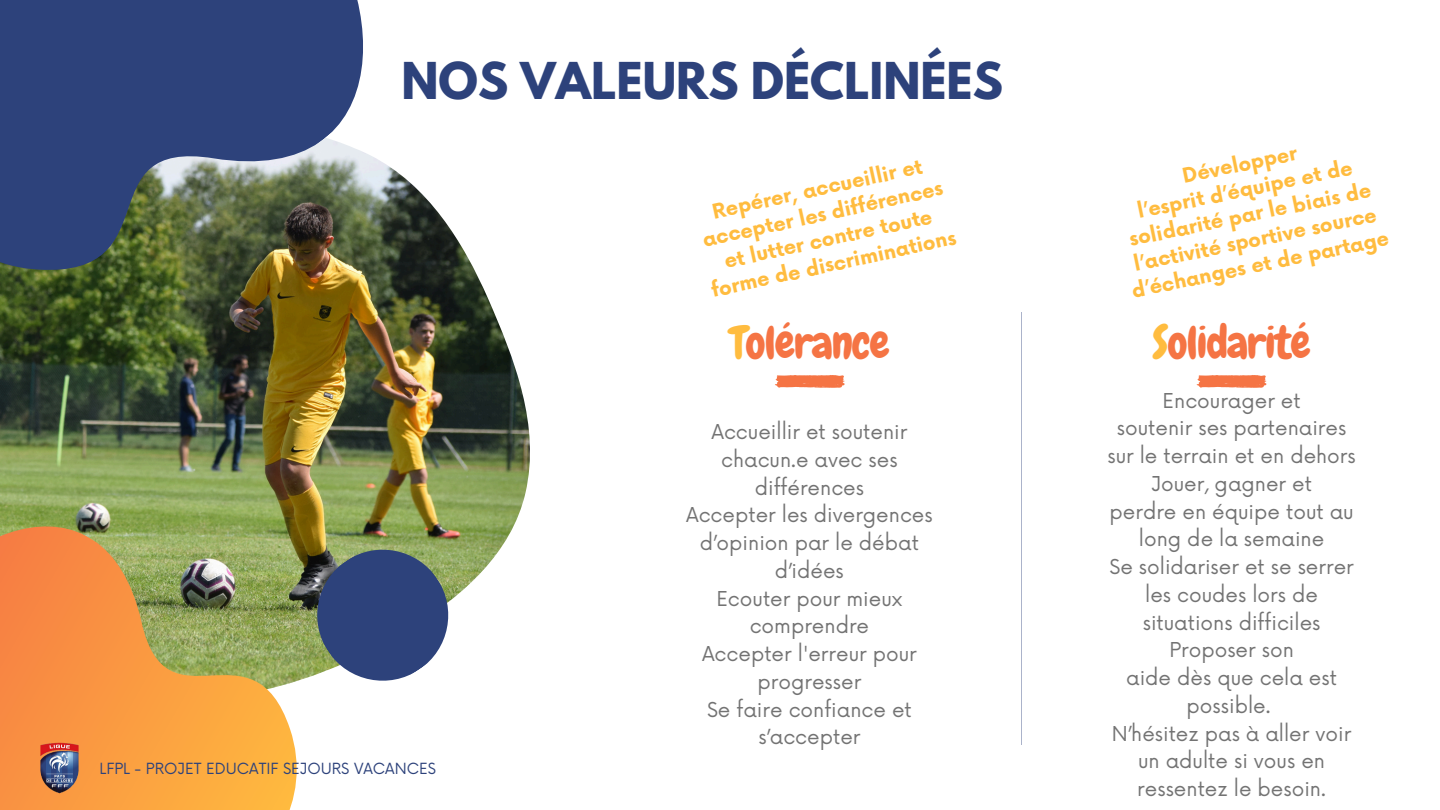
<style>
.page{position:relative;width:1440px;height:810px;background:#fff}
.page>*{position:absolute;margin:0;border:0;box-sizing:border-box;transform-origin:0 0}
.t1{font:700 45px "League Spartan";color:#2d427b}
.t2{font:45px "Chewy";letter-spacing:-.025em;color:#f57444}
.t3{font:20px/27.8px "Now";color:#737373;text-align:center}
.t4{font:700 20px/25.5px "Now";color:#ffbc3f;text-align:center}
.t5{font:15px "Now";color:#2d427b}
.s1{color:#ffbc3f}
</style>
<div class="page">
<img style="left:0;top:203px;width:530px;height:392px">
<img style="left:0;top:0;width:430px;height:358px">
<svg style="left:360px;top:541px;width:97px;height:140px;background:#586b87"></svg>
<svg style="left:0;top:478px;width:360px;height:332px;background:#c5a05c"></svg>
<hr style="left:1022px;top:312px;width:1px;height:432px;background:#2d427b">
<svg style="left:775px;top:375px;width:70px;height:13px"></svg>
<svg style="left:1197px;top:375px;width:69px;height:13px"></svg>
<img style="left:2px;top:737px;width:108px;height:63px">
<h1 class="t1" style="left:401px;top:58px;width:603px">NOS VALEURS DÉCLINÉES</h1>
<h2 class="t4" style="left:693px;top:203px;width:251px;rotate:-12deg">Repérer, accueillir et accepter les différences et lutter contre toute forme de discriminations</h2>
<h3 class="t2" style="left:730px;top:314px;width:161px"><span class="s1">T</span>olérance</h3>
<p class="t5" style="left:99px;top:760px;width:338px">LFPL - PROJET EDUCATIF SEJOURS VACANCES</p>
<p class="t3" style="left:686px;top:419px;width:248px">Accueillir et soutenir chacun.e avec ses différences<br>Accepter les divergences d’opinion par le débat d’idées<br>Ecouter pour mieux comprendre<br>Accepter l'erreur pour progresser<br>Se faire confiance et s’accepter</p>
<h2 class="t4" style="left:1109px;top:180px;width:263px;rotate:-12deg">Développer<br>l’esprit d’équipe et de solidarité par le biais de l’activité sportive source d’échanges et de partage</h2>
<p class="t2" style="left:1153px;top:314px;width:160px"><span class="s1">S</span>olidarité</p>
<h3 class="t3" style="left:1107px;top:387px;width:250px">Encourager et<br>soutenir ses partenaires sur le terrain et en dehors<br>Jouer, gagner et<br>perdre en équipe tout au long de la semaine<br>Se solidariser et se serrer les coudes lors de situations difficiles<br>Proposer son<br>aide dès que cela est possible.<br>N’hésitez pas à aller voir un adulte si vous en ressentez le besoin.</h3>
</div>
